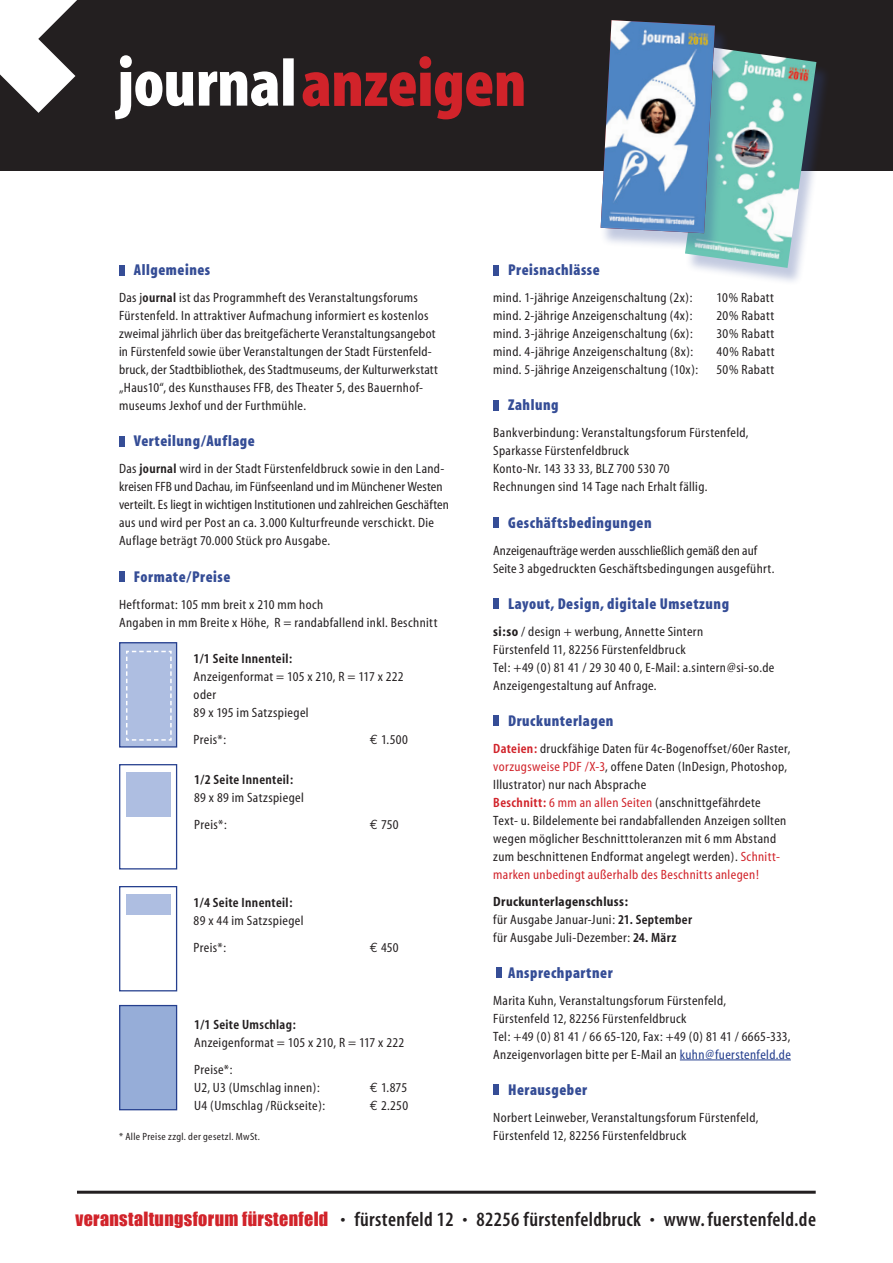
<style>
.page{position:relative;width:893px;height:1263px;background:#fff}
.page>*{position:absolute;margin:0;border:0;box-sizing:border-box;transform-origin:0 0}
.t1{font:67.5px "Myriad MM 830 300";letter-spacing:-.005em;color:#d1232a}
.t2{font:20.4px "Myriad MM 565 300";letter-spacing:.02em;color:#231f20}
.t3{font:15.75px "Myriad MM 830 300";letter-spacing:.035em;color:#354d96}
.t4{font:13.5px/18px "Myriad MM 400 400";letter-spacing:.025em;color:#231f20}
.t5{font:13.5px "Myriad MM 615 370";letter-spacing:.025em;color:#231f20}
.t6{font:13.5px "Myriad MM 700 400";letter-spacing:.025em;color:#231f20}
.t7{font:10.5px "Myriad MM 400 400";letter-spacing:.035em;color:#231f20}
.s1{font-family:"Myriad MM 615 370"}
.s2{font-family:"Euro Mono"}
.s3{font-family:"Myriad MM 700 400"}
.s4{font-family:"Myriad MM 615 370";color:#d1232a}
.s5{color:#d1232a}
.s6{color:#253f8e}
.s7{font-family:"Impact";font-size:18px;color:#d1232a}
.s8{font-family:"Myriad MM 400 600";font-size:18px}
</style>
<div class="page">
<div style="left:119px;top:265px;width:5px;height:10px;background:#354d96"></div>
<div style="left:119px;top:436px;width:5px;height:10px;background:#354d96"></div>
<div style="left:119px;top:571px;width:5px;height:10px;background:#354d96"></div>
<div style="left:0;top:0;width:893px;height:170px;background:#231f20"></div>
<svg style="left:0;top:0;width:77px;height:113px"></svg>
<svg style="left:115px;top:55px;width:179px;height:64px"></svg>
<hr style="left:680px;top:1059px;width:111px;height:1px;background:#253f8e">
<div style="left:493px;top:265px;width:5px;height:10px;background:#354d96"></div>
<div style="left:493px;top:400px;width:5px;height:10px;background:#354d96"></div>
<div style="left:493px;top:517px;width:5px;height:10px;background:#354d96"></div>
<div style="left:493px;top:598px;width:5px;height:10px;background:#354d96"></div>
<div style="left:493px;top:715px;width:5px;height:10px;background:#354d96"></div>
<div style="left:496px;top:967px;width:5px;height:10px;background:#354d96"></div>
<div style="left:493px;top:1084px;width:5px;height:10px;background:#354d96"></div>
<div style="left:120px;top:1005px;width:57px;height:105px;background:#96add8"></div>
<div style="left:119px;top:1005px;width:58px;height:105px;border:1px solid #253f8e"></div>
<div style="left:120px;top:643px;width:57px;height:104px;background:#aebee1"></div>
<div style="left:119px;top:642px;width:58px;height:105px;border:1px solid #253f8e"></div>
<div style="left:119px;top:764px;width:58px;height:105px;border:1px solid #253f8e"></div>
<div style="left:126px;top:773px;width:44px;height:44px;background:#aebee1"></div>
<div style="left:119px;top:886px;width:58px;height:105px;border:1px solid #253f8e"></div>
<div style="left:126px;top:895px;width:44px;height:20px;background:#aebee1"></div>
<hr style="left:77px;top:1191px;width:739px;height:3px;background:#231f20">
<svg style="left:126px;top:650px;width:46px;height:91px"></svg>
<div style="left:684px;top:50px;width:147px;height:236px;background:#354d96;opacity:.3"></div>
<img style="left:685px;top:50px;width:131px;height:218px">
<div style="left:600px;top:23px;width:130px;height:228px;background:#354d96;opacity:.3"></div>
<img style="left:601px;top:20px;width:114px;height:213px">
<h1 class="t1" style="left:302px;top:51px;width:226px">anzeigen</h1>
<p class="t3" style="left:134px;top:263px;width:78px">Allgemeines</p>
<p class="t4" style="left:119px;top:290px;width:320px">Das j<span class="s1">ournal</span> ist das Programmheft des Veranstaltungsforums Fürstenfeld. In attraktiver Aufmachung informiert es kostenlos zweimal jährlich über das breitgefächerte Veranstaltungsangebot in Fürstenfeld sowie über Veranstaltungen der Stadt Fürstenfeld&shy;bruck, der Stadtbibliothek, des Stadtmuseums, der Kulturwerkstatt „Haus10“, des Kunsthauses FFB, des Theater 5, des Bauernhof&shy;museums Jexhof und der Furthmühle.</p>
<p class="t3" style="left:134px;top:434px;width:122px">Verteilung/Auflage</p>
<p class="t4" style="left:119px;top:461px;width:331px">Das <span class="s1">journal</span> wird in der Stadt Fürstenfeldbruck sowie in den Land&shy;kreisen FFB und Dachau, im Fünfseenland und im Münchener Westen verteilt. Es liegt in wichtigen Institutionen und zahlreichen Geschäften aus und wird per Post an ca. 3.000 Kulturfreunde verschickt. Die Auflage beträgt 70.000 Stück pro Ausgabe.</p>
<p class="t3" style="left:134px;top:569px;width:98px">Formate/Preise</p>
<p class="t4" style="left:119px;top:596px;width:320px">Heftformat: 105 mm breit x 210 mm hoch<br>Angaben in mm Breite x Höhe, R = randabfallend inkl. Beschnitt</p>
<p class="t5" style="left:194px;top:651px;width:100px">1/1 Seite Innenteil:</p>
<p class="t4" style="left:194px;top:668px;width:213px">Anzeigenformat = 105 x 210, R = 117 x 222 oder<br>89 x 195 im Satzspiegel</p>
<p class="t4" style="left:194px;top:731px;width:34px">Preis*:</p>
<p class="t4" style="left:370px;top:731px;width:39px"><span class="s2">E</span> 1.500</p>
<p class="t5" style="left:194px;top:773px;width:100px">1/2 Seite Innenteil:</p>
<p class="t4" style="left:194px;top:785px;width:111px;line-height:27px">89 x 89 im Satzspiegel<br>Preis*:</p>
<p class="t4" style="left:370px;top:816px;width:30px"><span class="s2">E</span> 750</p>
<p class="t5" style="left:194px;top:896px;width:100px">1/4 Seite Innenteil:</p>
<p class="t4" style="left:194px;top:908px;width:111px;line-height:27px">89 x 44 im Satzspiegel<br>Preis*:</p>
<p class="t4" style="left:370px;top:939px;width:30px"><span class="s2">E</span> 450</p>
<p class="t5" style="left:194px;top:1017px;width:103px">1/1 Seite Umschlag:</p>
<p class="t4" style="left:194px;top:1029px;width:213px;line-height:27px">Anzeigenformat = 105 x 210, R = 117 x 222<br>Preise*:</p>
<p class="t4" style="left:194px;top:1079px;width:127px">U2, U3 (Umschlag innen):</p>
<p class="t4" style="left:370px;top:1079px;width:39px"><span class="s2">E</span> 1.875</p>
<p class="t4" style="left:194px;top:1097px;width:133px">U4 (Umschlag /Rückseite):</p>
<p class="t4" style="left:370px;top:1097px;width:40px"><span class="s2">E</span> 2.250</p>
<p class="t7" style="left:119px;top:1131px;width:142px">* Alle Preise zzgl. der gesetzl. MwSt.</p>
<p class="t3" style="left:508px;top:263px;width:93px">Preisnachlässe</p>
<p class="t4" style="left:493px;top:290px;width:201px">mind. 1-jährige Anzeigenschaltung (2x):</p>
<p class="t4" style="left:716px;top:290px;width:59px">10% Rabatt</p>
<p class="t4" style="left:493px;top:308px;width:201px">mind. 2-jährige Anzeigenschaltung (4x):</p>
<p class="t4" style="left:716px;top:308px;width:59px">20% Rabatt</p>
<p class="t4" style="left:493px;top:326px;width:201px">mind. 3-jährige Anzeigenschaltung (6x):</p>
<p class="t4" style="left:716px;top:326px;width:59px">30% Rabatt</p>
<p class="t4" style="left:493px;top:344px;width:202px">mind. 4-jährige Anzeigenschaltung (8x):</p>
<p class="t4" style="left:716px;top:344px;width:60px">40% Rabatt</p>
<p class="t4" style="left:493px;top:362px;width:207px">mind. 5-jährige Anzeigenschaltung (10x):</p>
<p class="t4" style="left:716px;top:362px;width:59px">50% Rabatt</p>
<p class="t3" style="left:508px;top:398px;width:52px">Zahlung</p>
<p class="t4" style="left:493px;top:425px;width:257px">Bankverbindung: Veranstaltungsforum Fürstenfeld, Sparkasse Fürstenfeldbruck<br>Konto-Nr. 143 33 33, BLZ 700 530 70<br>Rechnungen sind 14 Tage nach Erhalt fällig.</p>
<p class="t3" style="left:508px;top:515px;width:145px">Geschäftsbedingungen</p>
<p class="t4" style="left:493px;top:542px;width:283px">Anzeigenaufträge werden ausschließlich gemäß den auf<br>Seite 3 abgedruckten Geschäftsbedingungen ausgeführt.</p>
<p class="t3" style="left:508px;top:596px;width:222px">Layout, Design, digitale Umsetzung</p>
<p class="t4" style="left:493px;top:623px;width:283px"><span class="s3">si:so</span> / design + werbung, Annette Sintern<br>Fürstenfeld 11, 82256 Fürstenfeldbruck<br>Tel: +49 (0) 81 41 / 29 30 40 0, E-Mail: a.sintern@si-so.de Anzeigengestaltung auf Anfrage.</p>
<p class="t3" style="left:508px;top:713px;width:107px">Druckunterlagen</p>
<p class="t4" style="left:493px;top:740px;width:299px"><span class="s4">Dateien:</span> druckfähige Daten für 4c-Bogenoffset/60er Raster, <span class="s5">vorzugsweise PDF /X-3</span>, offene Daten (InDesign, Photoshop, Illustrator) nur nach Absprache<br><span class="s4">Beschnitt:</span> <span class="s5">6 mm an allen Seiten</span> (anschnittgefährdete<br>Text- u. Bildelemente bei randabfallenden Anzeigen sollten wegen möglicher Beschnitttoleranzen mit 6 mm Abstand zum beschnittenen Endformat angelegt werden). <span class="s5">Schnitt&shy;marken unbedingt außerhalb des Beschnitts anlegen!</span></p>
<p class="t6" style="left:493px;top:894px;width:136px">Druckunterlagenschluss:</p>
<p class="t4" style="left:493px;top:911px;width:200px">für Ausgabe Januar-Juni: <span class="s1">21. September </span>für Ausgabe Juli-Dezember: <span class="s1">24. März</span></p>
<p class="t3" style="left:508px;top:965px;width:106px">Ansprechpartner</p>
<p class="t4" style="left:493px;top:992px;width:299px">Marita Kuhn, Veranstaltungsforum Fürstenfeld,<br>Fürstenfeld 12, 82256 Fürstenfeldbruck<br>Tel: +49 (0) 81 41 / 66 65-120, Fax: +49 (0) 81 41 / 6665-333, Anzeigenvorlagen bitte per E-Mail an <span class="s6">kuhn@fuerstenfeld.de</span></p>
<p class="t3" style="left:508px;top:1082px;width:81px">Herausgeber</p>
<p class="t4" style="left:493px;top:1109px;width:267px">Norbert Leinweber, Veranstaltungsforum Fürstenfeld,<br>Fürstenfeld 12, 82256 Fürstenfeldbruck</p>
<h2 class="t2" style="left:75px;top:1210px;width:742px"><span class="s7">veranstaltungsforum fürstenfeld</span> <span class="s8">•</span> fürstenfeld 12 <span class="s8">•</span> 82256 fürstenfeldbruck <span class="s8">•</span> www. fuerstenfeld.de</h2>
</div>
